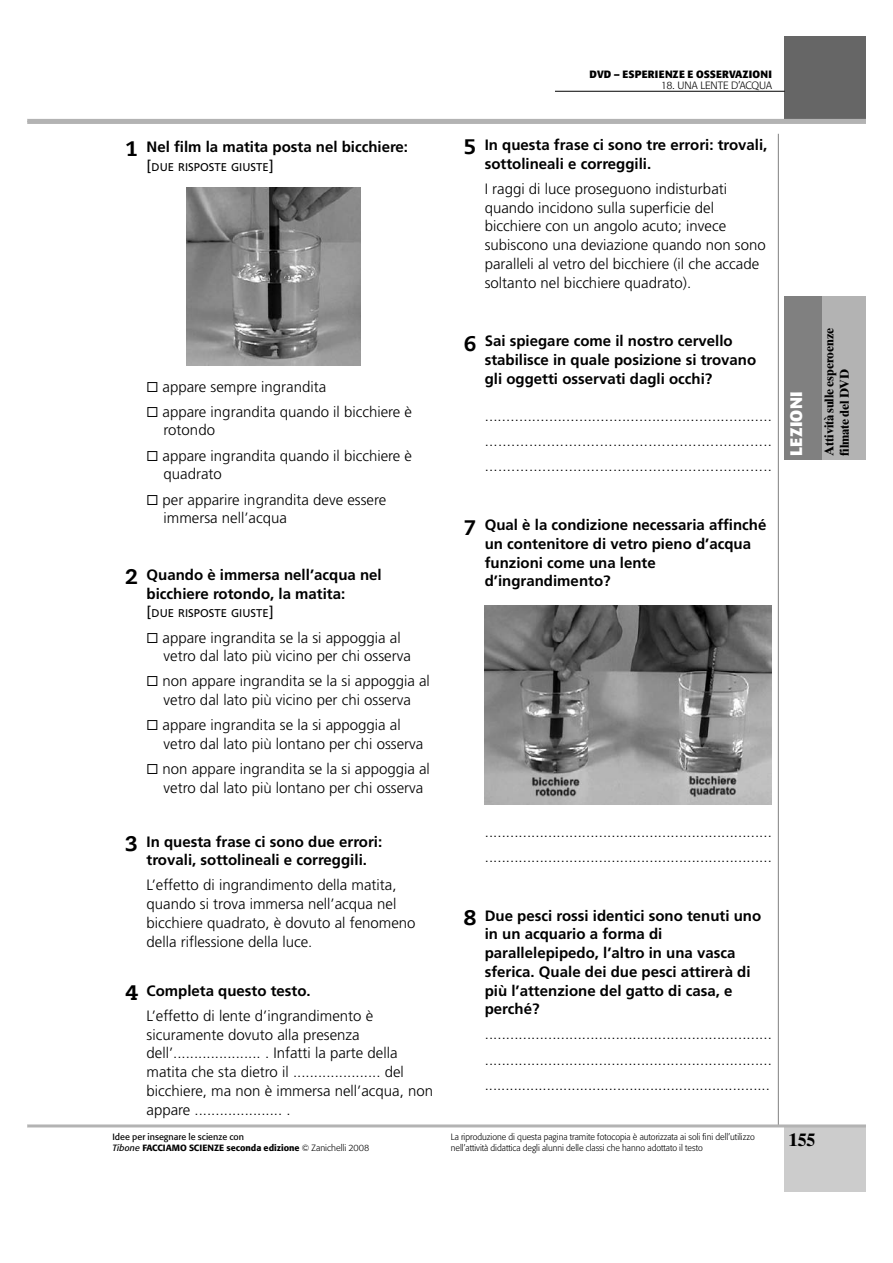
<style>
.page{position:relative;width:893px;height:1263px;background:#fff}
.page>*{position:absolute;margin:0;border:0;box-sizing:border-box;transform-origin:0 0}
.t1{font:700 18px "Times Ten";color:#000}
.t2{font:700 16.5px "Formata";letter-spacing:.02em;color:#fff}
.t3{font:300 15px/18.8px "Frutiger";color:#000}
.t4{font:700 15px/18.8px "Frutiger";color:#000}
.t5{font:700 12.75px/15px "Times Ten";letter-spacing:-.015em;color:#000}
.t6{font:11.25px "Frutiger";color:#000}
.t7{font:700 10.5px "Formata";letter-spacing:.02em;color:#000}
.t8{font:300 10.5px "Formata";color:#000}
.t9{font:300 9px/10.5px "Formata";color:#000}
.t10{font:500 9px/10.5px "Formata";color:#000}
.s1{font-family:"Caecilia";font-weight:800;font-size:21px}
.s2{font-size:15px}
.s3{font-weight:700}
.s4{font-weight:400}
.s5{font-weight:400;font-style:italic}
.s6{font-weight:300}
</style>
<div class="page">
<hr style="left:778px;top:134px;width:1px;height:992px;background:#808080">
<div style="left:784px;top:1125px;width:82px;height:67px;background:#ccc"></div>
<div style="left:784px;top:36px;width:82px;height:85px;background:#666"></div>
<hr style="left:27px;top:119px;width:839px;height:3px;background:#b3b3b3">
<hr style="left:27px;top:1124px;width:839px;height:3px;background:#b3b3b3">
<hr style="left:555px;top:91px;width:229px;height:1px;background:#000">
<div style="left:784px;top:296px;width:82px;height:164px;background:#b3b3b3"></div>
<div style="left:784px;top:296px;width:37px;height:164px;background:#808080"></div>
<hr style="left:27px;top:121px;width:839px;height:3px;background:#b3b3b3">
<img style="left:187px;top:188px;width:173px;height:177px">
<img style="left:484px;top:606px;width:288px;height:198px">
<p class="t4" style="left:126px;top:139px;width:284px"><span class="s1">1</span> Nel film la matita posta nel bicchiere:</p>
<p class="t6" style="left:146px;top:162px;width:129px"><span class="s2">[</span>DUE RISPOSTE GIUSTE<span class="s2">]</span></p>
<p class="t3" style="left:162px;top:375px;width:251px;line-height:25.2px">appare sempre ingrandita<br>appare ingrandita quando il bicchiere è</p>
<p class="t3" style="left:162px;top:419px;width:251px;line-height:25.2px">rotondo<br>appare ingrandita quando il bicchiere è</p>
<p class="t3" style="left:162px;top:463px;width:225px;line-height:25.2px">quadrato<br>per apparire ingrandita deve essere</p>
<p class="t3" style="left:163px;top:510px;width:125px">immersa nell’acqua</p>
<p class="t4" style="left:146px;top:566px;width:237px;text-indent:-21px"><span class="s1">2</span> Quando è immersa nell’acqua nel bicchiere rotondo, la matita:</p>
<p class="t6" style="left:146px;top:609px;width:129px"><span class="s2">[</span>DUE RISPOSTE GIUSTE<span class="s2">]</span></p>
<p class="t3" style="left:162px;top:629px;width:250px">appare ingrandita se la si appoggia al vetro dal lato più vicino per chi osserva</p>
<p class="t3" style="left:162px;top:673px;width:269px">non appare ingrandita se la si appoggia al vetro dal lato più vicino per chi osserva</p>
<p class="t3" style="left:162px;top:717px;width:262px">appare ingrandita se la si appoggia al vetro dal lato più lontano per chi osserva</p>
<p class="t3" style="left:162px;top:761px;width:269px">non appare ingrandita se la si appoggia al vetro dal lato più lontano per chi osserva</p>
<p class="t4" style="left:126px;top:833px;width:258px;text-align:center"><span class="s1">3</span> In questa frase ci sono due errori: trovali, sottolineali e correggili.</p>
<p class="t3" style="left:146px;top:877px;width:270px">L’effetto di ingrandimento della matita, quando si trova immersa nell’acqua nel bicchiere quadrato, è dovuto al fenomeno della riflessione della luce.</p>
<p class="t3" style="left:146px;top:979px;width:228px;line-height:25.2px;text-indent:-21px"><span class="s1">4</span> <span class="s3">Completa questo testo.<br></span>L’effetto di lente d’ingrandimento è</p>
<p class="t3" style="left:146px;top:1026px;width:288px">sicuramente dovuto alla presenza dell’..................... . Infatti la parte della matita che sta dietro il ..................... del bicchiere, ma non è immersa nell’acqua, non appare ..................... .</p>
<p class="t10" style="left:112px;top:1132px;width:258px"><span class="s4">Idee per insegnare le scienze con<br></span><span class="s5">Tibone</span> FACCIAMO SCIENZE seconda edizione <span class="s6">© Zanichelli 2008</span></p>
<p class="t7" style="left:589px;top:70px;width:184px">DVD – ESPERIENZE E OSSERVAZIONI</p>
<p class="t8" style="left:660px;top:81px;width:113px">18. UNA LENTE D’ACQUA</p>
<p class="t4" style="left:485px;top:136px;width:284px;text-indent:-21px"><span class="s1">5</span> In questa frase ci sono tre errori: trovali, sottolineali e correggili.</p>
<p class="t3" style="left:485px;top:180px;width:282px">I raggi di luce proseguono indisturbati quando incidono sulla superficie del bicchiere con un angolo acuto; invece subiscono una deviazione quando non sono paralleli al vetro del bicchiere (il che accade soltanto nel bicchiere quadrato).</p>
<p class="t4" style="left:485px;top:333px;width:273px;text-indent:-21px"><span class="s1">6</span> Sai spiegare come il nostro cervello stabilisce in quale posizione si trovano gli oggetti osservati dagli occhi?</p>
<p class="t3" style="left:485px;top:404px;width:289px;line-height:25.2px;text-align:justify">................................................................... ................................................................. .................................................................</p>
<p class="t4" style="left:485px;top:517px;width:283px;text-indent:-21px"><span class="s1">7</span> Qual è la condizione necessaria affinché un contenitore di vetro pieno d’acqua funzioni come una lente d’ingrandimento?</p>
<p class="t2" style="left:789px;top:456px;width:66px;rotate:-90deg">LEZIONI</p>
<p class="t5" style="left:823px;top:456px;width:129px;rotate:-90deg">Attività sulle esperoenze filmate del DVD</p>
<p class="t3" style="left:485px;top:820px;width:288px;line-height:25.2px">.................................................................... ....................................................................</p>
<p class="t4" style="left:485px;top:907px;width:278px;text-indent:-21px"><span class="s1">8</span> Due pesci rossi identici sono tenuti uno in un acquario a forma di parallelepipedo, l’altro in una vasca sferica. Quale dei due pesci attirerà di più l’attenzione del gatto di casa, e perché?</p>
<p class="t3" style="left:485px;top:1023px;width:288px;line-height:25.2px;text-align:justify">.................................................................... .................................................................... .....................................................................</p>
<p class="t9" style="left:451px;top:1132px;width:305px">La riproduzione di questa pagina tramite fotocopia è autorizzata ai soli fini dell’utilizzo nell’attività didattica degli alunni delle classi che hanno adottato il testo</p>
<p class="t1" style="left:789px;top:1133px;width:28px">155</p>
</div>
